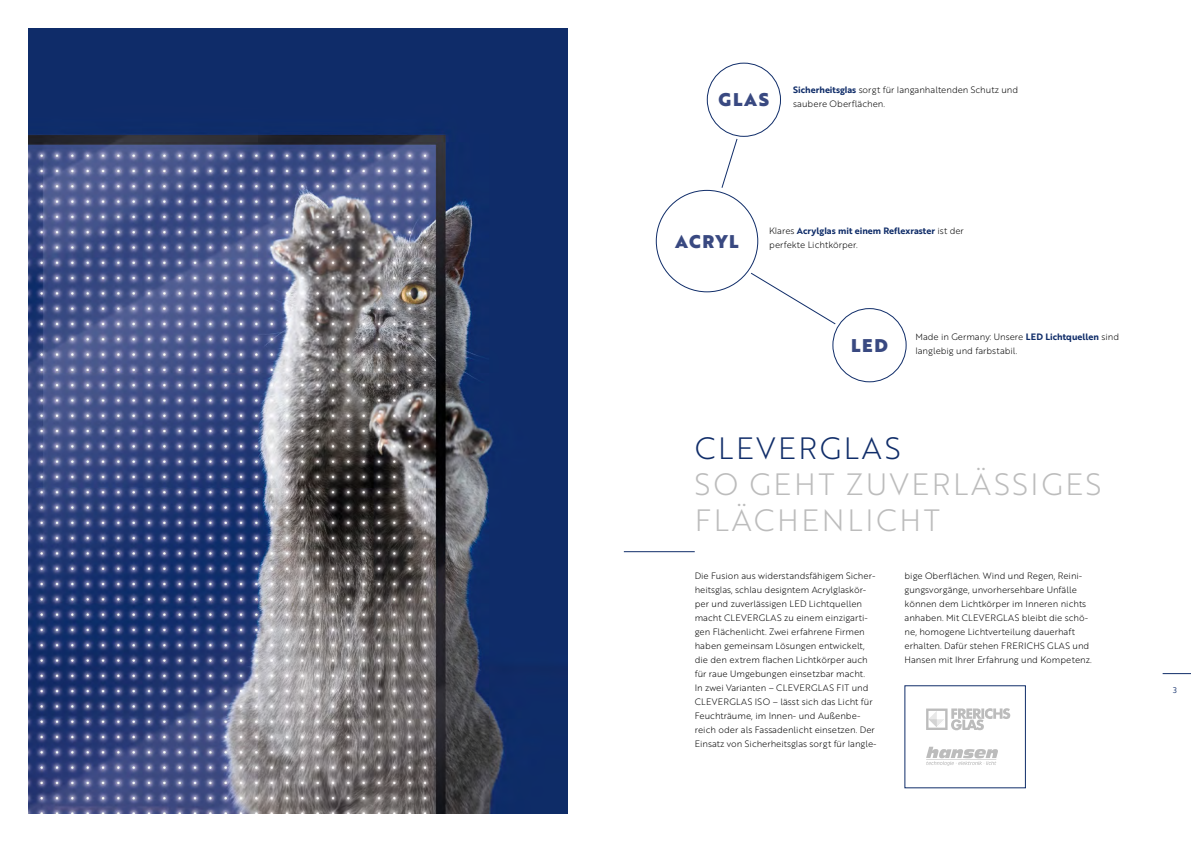
<style>
.page{position:relative;width:1191px;height:842px;background:#fff}
.page>*{position:absolute;margin:0;border:0;box-sizing:border-box;transform-origin:0 0}
.Headline{font:30px/36px "Brother 1816 Light";letter-spacing:.09em;color:#bcbcbc}
.Headline-2{font:30px "Brother 1816 Light";letter-spacing:.09em;color:#102d69}
.t1{font:17.9px "Brother 1816 Black";letter-spacing:.09em;color:#394981}
.Fließtext{font:9px/14px "Brother 1816 Light";color:#000}
.Fließtext-2{font:9px "Brother 1816 Bold";color:#102d69}
.t2{font:8px "Brother 1816 Book";color:#102d69}
.s1{font-family:"Brother 1816 Bold";color:#102d69}
.s2{font-family:"Brother 1816 Light";color:#000}
</style>
<div class="page">
<svg style="left:1162px;top:673px;width:29px;height:1px"></svg>
<svg style="left:926px;top:747px;width:72px;height:19px"></svg>
<svg style="left:926px;top:708px;width:84px;height:22px"></svg>
<div style="left:707px;top:63px;width:74px;height:74px;border:1px solid #102d69;border-radius:50%"></div>
<div style="left:832px;top:308px;width:74px;height:74px;border:1px solid #102d69;border-radius:50%"></div>
<svg style="left:721px;top:138px;width:17px;height:50px"></svg>
<svg style="left:751px;top:272px;width:85px;height:53px"></svg>
<hr style="left:624px;top:551px;width:70px;height:1px;background:#102d69">
<img style="left:28px;top:28px;width:539px;height:786px">
<p class="t1" style="left:718px;top:86px;width:52px">GLAS</p>
<p class="Fließtext" style="left:793px;top:83px;width:226px"><span class="s1">Sicherheitsglas</span> sorgt für langanhaltenden Schutz und</p>
<p class="Fließtext" style="left:793px;top:97px;width:93px">saubere Oberflächen.</p>
<p class="t1" style="left:675px;top:227px;width:65px">ACRYL</p>
<p class="Fließtext-2" style="left:769px;top:224px;width:196px"><span class="s2">Klares</span> Acrylglas mit einem Reflexraster <span class="s2">ist der</span></p>
<p class="Fließtext" style="left:769px;top:238px;width:90px">perfekte Lichtkörper.</p>
<p class="t1" style="left:851px;top:332px;width:38px">LED</p>
<p class="Fließtext" style="left:915px;top:330px;width:205px">Made in Germany: Unsere <span class="s1">LED Lichtquellen</span> sind langlebig und farbstabil.</p>
<p class="Headline-2" style="left:694px;top:426px;width:207px">CLEVERGLAS</p>
<p class="Headline" style="left:694px;top:465px;width:408px">SO GEHT ZUVERLÄSSIGES<br>FLÄCHENLICHT</p>
<p class="Fließtext" style="left:694px;top:568px;width:183px">Die Fusion aus widerstandsfähigem Sicher&shy;heitsglas, schlau designtem Acrylglaskör&shy;per und zuverlässigen LED Lichtquellen macht CLEVERGLAS zu einem einzigarti&shy;gen Flächenlicht. Zwei erfahrene Firmen haben gemeinsam Lösungen entwickelt, die den extrem flachen Lichtkörper auch für raue Umgebungen einsetzbar macht.<br>In zwei Varianten – CLEVERGLAS FIT und CLEVERGLAS ISO – lässt sich das Licht für Feuchträume, im Innen- und Außenbe&shy;reich oder als Fassadenlicht einsetzen. Der Einsatz von Sicherheitsglas sorgt für langle-</p>
<p class="Fließtext" style="left:904px;top:569px;width:189px">bige Oberflächen. Wind und Regen, Reini&shy;gungsvorgänge, unvorhersehbare Unfälle können dem Lichtkörper im Inneren nichts anhaben. Mit CLEVERGLAS bleibt die schö&shy;ne, homogene Lichtverteilung dauerhaft erhalten. Dafür stehen FRERICHS GLAS und Hansen mit Ihrer Erfahrung und Kompetenz.</p>
<p class="t2" style="left:1173px;top:685px;width:5px">3</p>
</div>
